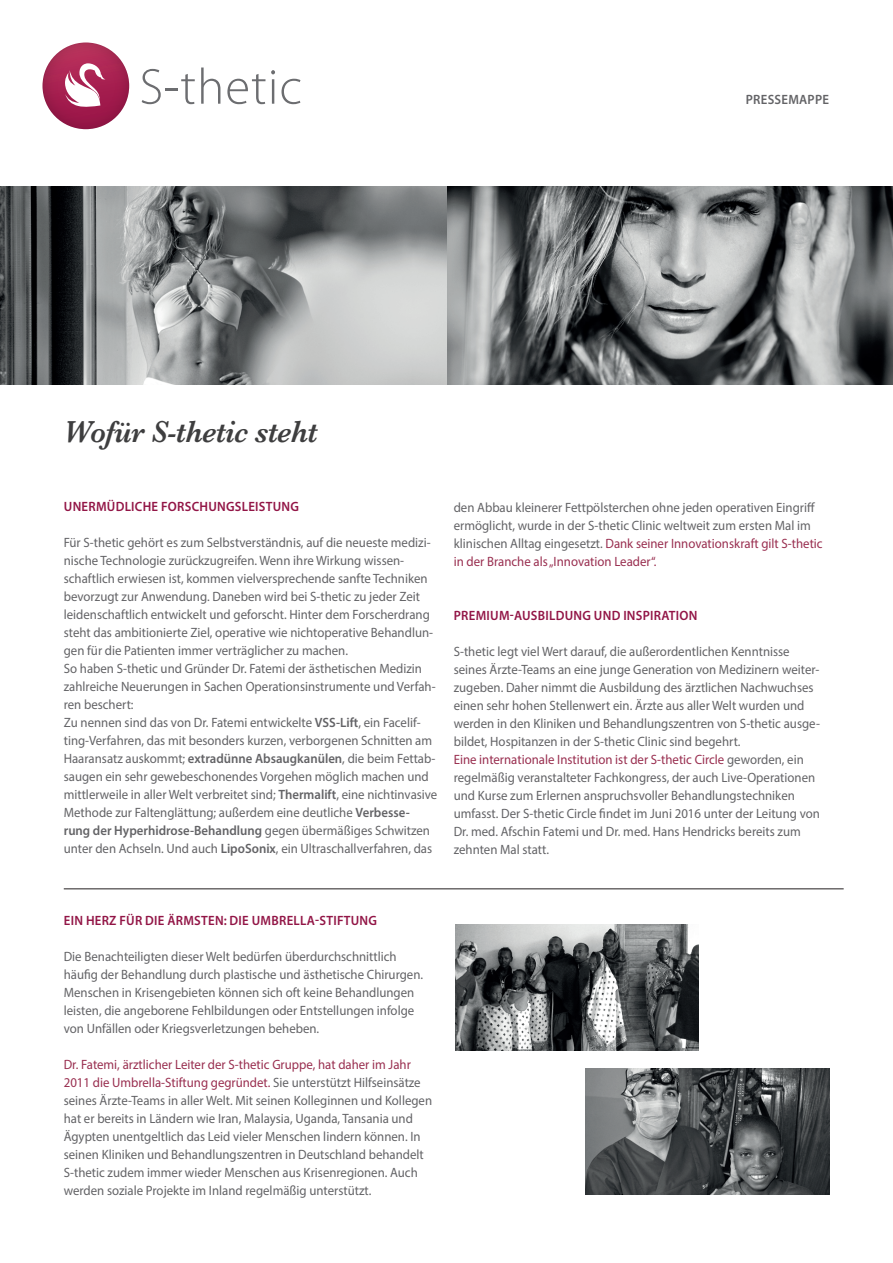
<style>
.page{position:relative;width:893px;height:1263px;background:#fff}
.page>*{position:absolute;margin:0;border:0;box-sizing:border-box;transform-origin:0 0}
.t1{font:italic 600 31.5px "Baskerville";letter-spacing:-.015em;color:#3e3e3f;scale:.95 1}
.t2{font:13.5px/18px "Myriad Pro";color:#636366;scale:.95 1}
.t3{font:600 13.5px "Myriad Pro";letter-spacing:.02em;color:#921546;scale:.95 1}
.t4{font:600 13.5px "Myriad Pro";letter-spacing:.02em;color:#636366;scale:.95 1}
.s1{font-weight:600}
.s2{color:#992f50}
</style>
<div class="page">
<svg style="left:142px;top:69px;width:53px;height:35px"></svg>
<svg style="left:201px;top:68px;width:19px;height:36px"></svg>
<svg style="left:227px;top:74px;width:38px;height:30px"></svg>
<hr style="left:272px;top:79px;width:2px;height:25px;background:#6c6d70">
<svg style="left:271px;top:70px;width:4px;height:4px"></svg>
<svg style="left:281px;top:79px;width:19px;height:25px"></svg>
<div style="left:43px;top:43px;width:86px;height:86px;background:linear-gradient(to bottom,#b5305a,#921144);border-radius:43px"></div>
<svg style="left:65px;top:63px;width:40px;height:45px"></svg>
<img style="left:446px;top:187px;width:447px;height:198px">
<img style="left:455px;top:925px;width:244px;height:126px">
<img style="left:585px;top:1069px;width:244px;height:126px">
<svg style="left:0;top:187px;width:446px;height:198px;background:#86898a"></svg>
<hr style="left:64px;top:888px;width:780px;height:1px;background:#231f20">
<p class="t4" style="left:746px;top:91px;width:89px">PRESSEMAPPE</p>
<h1 class="t1" style="left:64px;top:410px;width:269px">Wofür S-thetic steht</h1>
<p class="t3" style="left:64px;top:497px;width:249px">UNERMÜDLICHE FORSCHUNGSLEISTUNG</p>
<p class="t2" style="left:64px;top:533px;width:395px">Für S-thetic gehört es zum Selbstverständnis, auf die neueste medizi&shy;nische Technologie zurückzugreifen. Wenn ihre Wirkung wissen&shy;schaftlich erwiesen ist, kommen vielversprechende sanfte Techniken bevorzugt zur Anwendung. Daneben wird bei S-thetic zu jeder Zeit leidenschaftlich entwickelt und geforscht. Hinter dem Forscherdrang steht das ambitionierte Ziel, operative wie nichtoperative Behandlun&shy;gen für die Patienten immer verträglicher zu machen.<br>So haben S-thetic und Gründer Dr. Fatemi der ästhetischen Medizin zahlreiche Neuerungen in Sachen Operationsinstrumente und Verfah&shy;ren beschert:<br>Zu nennen sind das von Dr. Fatemi entwickelte <span class="s1">VSS-Lift</span>, ein Facelif&shy;ting-Verfahren, das mit besonders kurzen, verborgenen Schnitten am Haaransatz auskommt; <span class="s1">extradünne Absaugkanülen</span>, die beim Fettab&shy;saugen ein sehr gewebeschonendes Vorgehen möglich machen und mittlerweile in aller Welt verbreitet sind; <span class="s1">Thermalift</span>, eine nichtinvasive Methode zur Faltenglättung; außerdem eine deutliche <span class="s1">Verbesse&shy;rung der Hyperhidrose-Behandlung</span> gegen übermäßiges Schwitzen unter den Achseln. Und auch <span class="s1">LipoSonix</span>, ein Ultraschallverfahren, das</p>
<p class="t2" style="left:454px;top:498px;width:390px">den Abbau kleinerer Fettpölsterchen ohne jeden operativen Eingriff ermöglicht, wurde in der S-thetic Clinic weltweit zum ersten Mal im klinischen Alltag eingesetzt. <span class="s2">Dank seiner Innovationskraft gilt S-thetic in der Branche als „Innovation Leader“.</span></p>
<p class="t3" style="left:454px;top:607px;width:258px">PREMIUM-AUSBILDUNG UND INSPIRATION</p>
<p class="t2" style="left:454px;top:642px;width:387px">S-thetic legt viel Wert darauf, die außerordentlichen Kenntnisse seines Ärzte-Teams an eine junge Generation von Medizinern weiter&shy;zugeben. Daher nimmt die Ausbildung des ärztlichen Nachwuchses einen sehr hohen Stellenwert ein. Ärzte aus aller Welt wurden und werden in den Kliniken und Behandlungszentren von S-thetic ausge&shy;bildet, Hospitanzen in der S-thetic Clinic sind begehrt.<br><span class="s2">Eine internationale Institution ist der S-thetic Circle</span> geworden, ein regelmäßig veranstalteter Fachkongress, der auch Live-Operationen und Kurse zum Erlernen anspruchsvoller Behandlungstechniken umfasst. Der S-thetic Circle findet im Juni 2016 unter der Leitung von Dr. med. Afschin Fatemi und Dr. med. Hans Hendricks bereits zum zehnten Mal statt.</p>
<p class="t3" style="left:64px;top:911px;width:331px">EIN HERZ FÜR DIE ÄRMSTEN: DIE UMBRELLA-STIFTUNG</p>
<p class="t2" style="left:64px;top:947px;width:380px">Die Benachteiligten dieser Welt bedürfen überdurchschnittlich häufig der Behandlung durch plastische und ästhetische Chirurgen.<br>Menschen in Krisengebieten können sich oft keine Behandlungen leisten, die angeborene Fehlbildungen oder Entstellungen infolge von Unfällen oder Kriegsverletzungen beheben.</p>
<p class="t2" style="left:64px;top:1055px;width:389px"><span class="s2">Dr. Fatemi, ärztlicher Leiter der S-thetic Gruppe, hat daher im Jahr 2011 die Umbrella-Stiftung gegründet.</span> Sie unterstützt Hilfseinsätze seines Ärzte-Teams in aller Welt. Mit seinen Kolleginnen und Kollegen hat er bereits in Ländern wie Iran, Malaysia, Uganda, Tansania und Ägypten unentgeltlich das Leid vieler Menschen lindern können. In seinen Kliniken und Behandlungszentren in Deutschland behandelt S-thetic zudem immer wieder Menschen aus Krisenregionen. Auch werden soziale Projekte im Inland regelmäßig unterstützt.</p>
</div>
